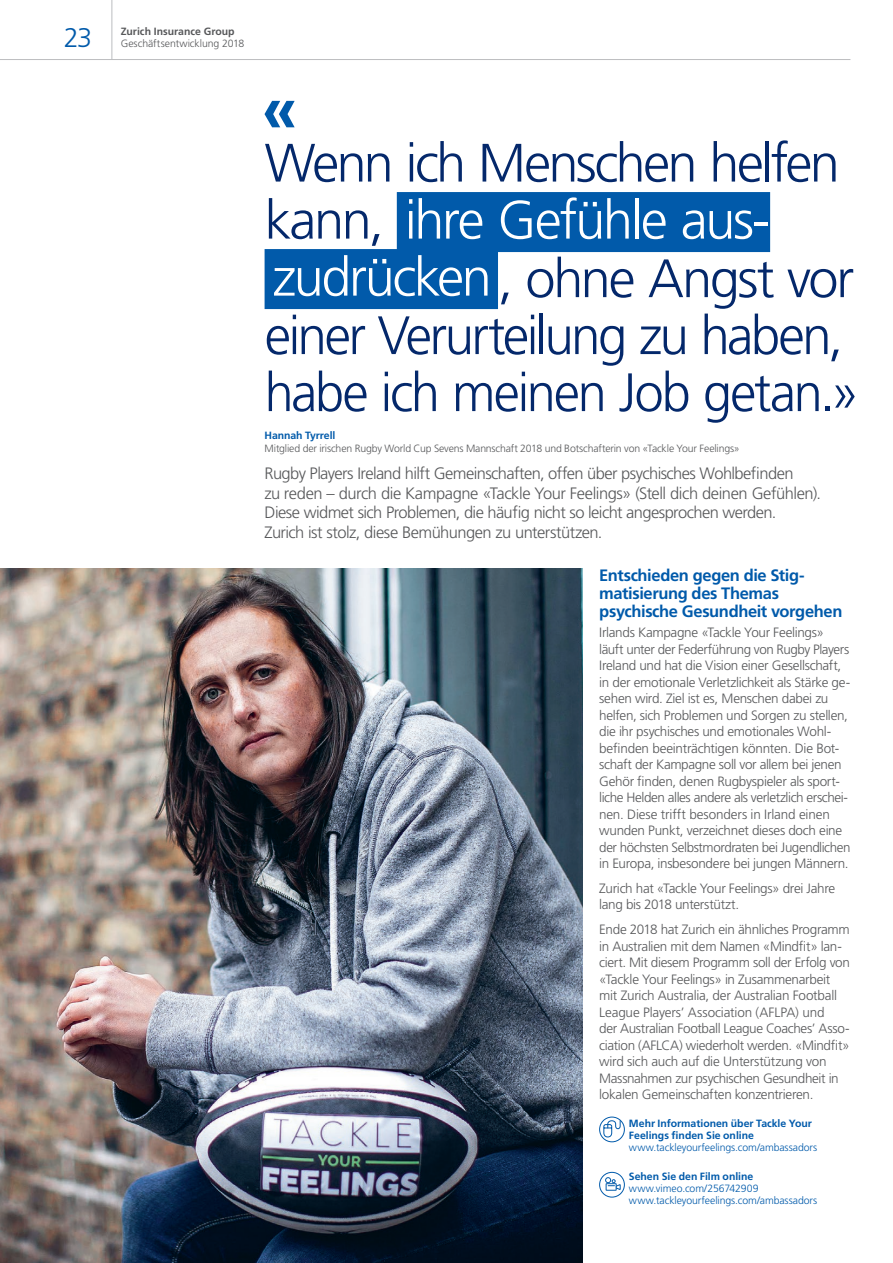
<style>
.page{position:relative;width:893px;height:1263px;background:#fff}
.page>*{position:absolute;margin:0;border:0;box-sizing:border-box;transform-origin:0 0}
.t1{font:700 64.5px "Frutiger LT Std";color:#015aaa}
.t2{font:300 54px/57.3px "Frutiger LT Std";letter-spacing:-.045em;color:#04286b}
.t3{font:300 27px "Frutiger LT Std";color:#015aaa}
.t4{font:300 16.5px/19.5px "Frutiger LT Std";letter-spacing:-.035em;color:#57585a}
.t5{font:700 16.5px/18px "Frutiger LT Std";letter-spacing:-.025em;color:#015aaa}
.t6{font:300 13.5px/16.5px "Frutiger LT Std";letter-spacing:-.025em;color:#57585a}
.t7{font:300 10.5px "Frutiger LT Std";letter-spacing:-.015em;color:#57585a}
.t8{font:300 10.5px/12px "Frutiger LT Std";letter-spacing:-.005em;color:#015aaa}
.t9{font:700 10.5px/12px "Frutiger LT Std";letter-spacing:-.005em;color:#015aaa}
.t10{font:700 10.5px "Frutiger LT Std";color:#57585a}
.s1{color:#fff}
</style>
<div class="page">
<img style="left:0;top:568px;width:583px;height:695px">
<hr style="left:0;top:59px;width:850px;height:1px;background:#bcbdc0">
<hr style="left:112px;top:0;width:1px;height:60px;background:#bcbdc0">
<div style="left:599px;top:1117px;width:26px;height:25px;border:1px solid #015aaa;border-radius:50%"></div>
<svg style="left:603px;top:1119px;width:18px;height:19px"></svg>
<div style="left:599px;top:1172px;width:26px;height:25px;border:1px solid #015aaa;border-radius:50%"></div>
<svg style="left:605px;top:1177px;width:16px;height:13px"></svg>
<div style="left:397px;top:192px;width:373px;height:60px;background:#015aaa"></div>
<div style="left:265px;top:249px;width:233px;height:60px;background:#015aaa"></div>
<p class="t10" style="left:121px;top:25px;width:115px">Zurich Insurance Group</p>
<h3 class="t3" style="left:64px;top:22px;width:30px">23</h3>
<p class="t7" style="left:121px;top:37px;width:125px">Geschäftsentwicklung 2018</p>
<h1 class="t1" style="left:261px;top:71px;width:37px">«</h1>
<h2 class="t2" style="left:265px;top:135px;width:596px">Wenn ich Menschen helfen kann, <span class="s1">ihre Gefühle aus&shy;zudrücken</span> , ohne Angst vor einer Verurteilung zu haben, habe ich meinen Job getan.»</h2>
<p class="t9" style="left:265px;top:429px;width:72px">Hannah Tyrrell</p>
<p class="t7" style="left:265px;top:442px;width:477px">Mitglied der irischen Rugby World Cup Sevens Mannschaft 2018 und Botschafterin von «Tackle Your Feelings»</p>
<p class="t4" style="left:265px;top:464px;width:558px">Rugby Players Ireland hilft Gemeinschaften, offen über psychisches Wohlbefinden<br>zu reden – durch die Kampagne «Tackle Your Feelings» (Stell dich deinen Gefühlen).<br>Diese widmet sich Problemen, die häufig nicht so leicht angesprochen werden.<br>Zurich ist stolz, diese Bemühungen zu unterstützen.</p>
<p class="t5" style="left:599px;top:566px;width:245px">Entschieden gegen die Stig&shy;matisierung des Themas psychische Gesundheit vorgehen</p>
<p class="t6" style="left:599px;top:624px;width:253px">Irlands Kampagne «Tackle Your Feelings» läuft unter der Federführung von Rugby Players Ireland und hat die Vision einer Gesellschaft, in der emotionale Verletzlichkeit als Stärke ge&shy;sehen wird. Ziel ist es, Menschen dabei zu helfen, sich Problemen und Sorgen zu stellen, die ihr psychisches und emotionales Wohl&shy;befinden beeinträchtigen könnten. Die Bot&shy;schaft der Kampagne soll vor allem bei jenen Gehör finden, denen Rugbyspieler als sport&shy;liche Helden alles andere als verletzlich erschei&shy;nen. Diese trifft besonders in Irland einen wunden Punkt, verzeichnet dieses doch eine der höchsten Selbstmordraten bei Jugendlichen in Europa, insbesondere bei jungen Männern.</p>
<p class="t6" style="left:599px;top:880px;width:237px">Zurich hat «Tackle Your Feelings» drei Jahre lang bis 2018 unterstützt.</p>
<p class="t6" style="left:599px;top:921px;width:252px">Ende 2018 hat Zurich ein ähnliches Programm in Australien mit dem Namen «Mindfit» lan&shy;ciert. Mit diesem Programm soll der Erfolg von «Tackle Your Feelings» in Zusammenarbeit mit Zurich Australia, der Australian Football League Players’ Association (AFLPA) und<br>der Australian Football League Coaches’ Asso&shy;ciation (AFLCA) wiederholt werden. «Mindfit» wird sich auch auf die Unterstützung von Massnahmen zur psychischen Gesundheit in lokalen Gemeinschaften konzentrieren.</p>
<p class="t9" style="left:629px;top:1117px;width:185px">Mehr Informationen über Tackle Your<br>Feelings finden Sie online</p>
<p class="t8" style="left:629px;top:1141px;width:190px">www.tackleyourfeelings.com/ambassadors</p>
<p class="t9" style="left:629px;top:1170px;width:126px">Sehen Sie den Film online</p>
<p class="t8" style="left:629px;top:1182px;width:190px">www.vimeo.com/256742909 www.tackleyourfeelings.com/ambassadors</p>
</div>
